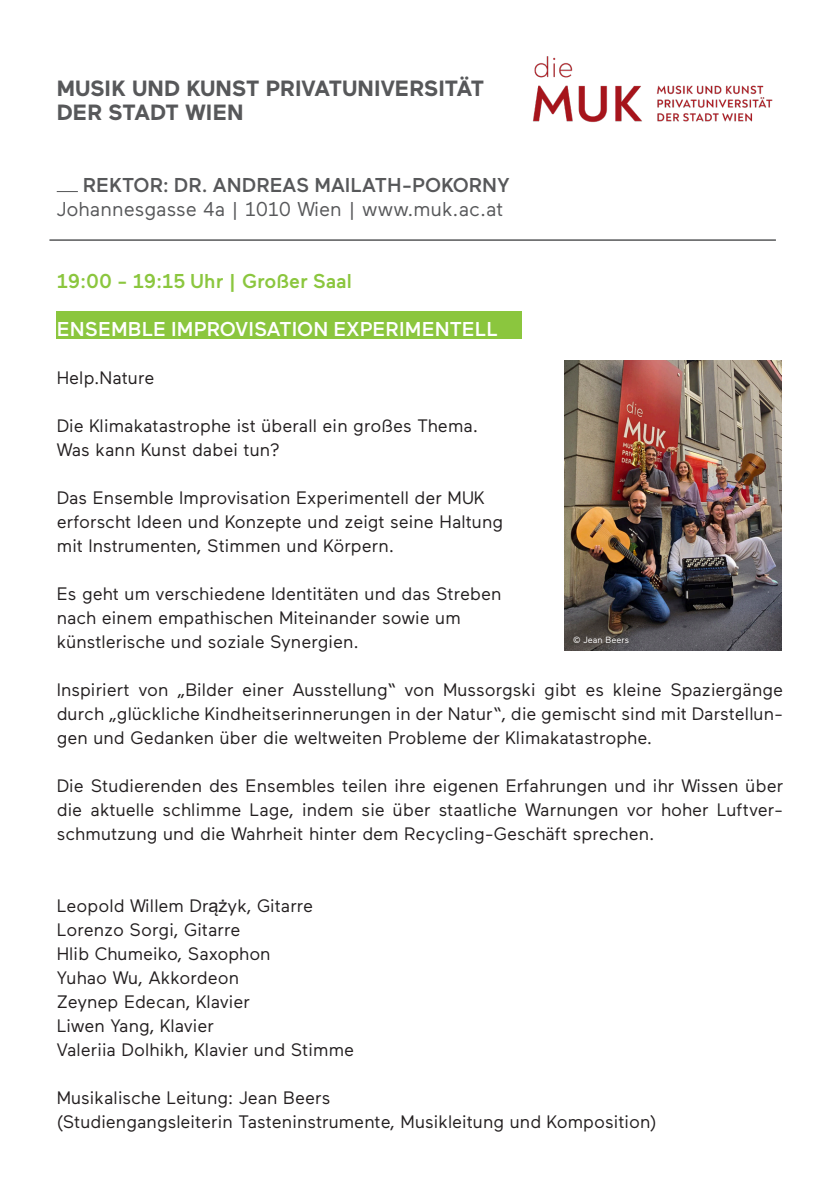
<style>
.page{position:relative;width:840px;height:1191px;background:#fff}
.page>*{position:absolute;margin:0;border:0;box-sizing:border-box;transform-origin:0 0}
.Programm{font:700 22px "Maax";color:#57585a}
.Programm-2{font:20px "Maax";color:#57585a}
.Programm-3{font:500 20px "Maax";color:#fff}
.Programm-4{font:500 20px "Maax";color:#57585a}
.Programm-5{font:500 20px "Maax";color:#8bc63e}
.Programm-6{font:18px/24px "Maax";color:#231f20;text-align:justify}
.Copyright{font:9px "Maax";color:#fff}
.s1{font-family:"Arial"}
</style>
<div class="page">
<div style="left:57px;top:312px;width:465px;height:27px;background:#8bc63e"></div>
<svg style="left:57px;top:191px;width:21px;height:1px"></svg>
<hr style="left:49px;top:239px;width:726px;height:2px;background:#57585a">
<img style="left:533px;top:56px;width:240px;height:67px">
<img style="left:564px;top:360px;width:217px;height:290px">
<p class="Programm" style="left:57px;top:76px;width:428px">MUSIK UND KUNST PRIVATUNIVERSITÄT</p>
<p class="Programm" style="left:57px;top:100px;width:188px">DER STADT WIEN</p>
<p class="Programm-4" style="left:83px;top:174px;width:428px">REKTOR: DR. ANDREAS MAILATH-POKORNY</p>
<p class="Programm-2" style="left:57px;top:198px;width:447px">Johannesgasse 4a | 1010 Wien | www.muk.ac.at</p>
<p class="Programm-5" style="left:57px;top:270px;width:296px">19:00 - 19:15 Uhr | Großer Saal</p>
<p class="Programm-3" style="left:57px;top:318px;width:442px">ENSEMBLE IMPROVISATION EXPERIMENTELL</p>
<p class="Programm-6" style="left:57px;top:366px;width:99px">Help.Nature</p>
<p class="Programm-6" style="left:57px;top:414px;width:423px">Die Klimakatastrophe ist überall ein großes Thema.</p>
<p class="Programm-6" style="left:57px;top:438px;width:225px">Was kann Kunst dabei tun?</p>
<p class="Programm-6" style="left:57px;top:486px;width:429px">Das Ensemble Improvisation Experimentell der MUK</p>
<p class="Programm-6" style="left:57px;top:510px;width:447px">erforscht Ideen und Konzepte und zeigt seine Haltung</p>
<p class="Programm-6" style="left:57px;top:534px;width:339px">mit Instrumenten, Stimmen und Körpern.</p>
<p class="Programm-6" style="left:57px;top:582px;width:446px">Es geht um verschiedene Identitäten und das Streben</p>
<p class="Programm-6" style="left:57px;top:606px;width:405px">nach einem empathischen Miteinander sowie um</p>
<p class="Programm-6" style="left:57px;top:630px;width:303px">künstlerische und soziale Synergien.</p>
<p class="Programm-6" style="left:57px;top:678px;width:727px">Inspiriert von „Bilder einer Ausstellung“ von Mussorgski gibt es kleine Spaziergänge durch „glückliche Kindheitserinnerungen in der Natur“, die gemischt sind mit Darstellun&shy;gen und Gedanken über die weltweiten Probleme der Klimakatastrophe.</p>
<p class="Programm-6" style="left:57px;top:774px;width:727px">Die Studierenden des Ensembles teilen ihre eigenen Erfahrungen und ihr Wissen über die aktuelle schlimme Lage, indem sie über staatliche Warnungen vor hoher Luftver&shy;schmutzung und die Wahrheit hinter dem Recycling-Geschäft sprechen.</p>
<p class="Copyright" style="left:573px;top:635px;width:57px">© Jean Beers</p>
<p class="Programm-6" style="left:57px;top:894px;width:258px">Leopold Willem Dr<span class="s1">ąż</span>yk, Gitarre</p>
<p class="Programm-6" style="left:57px;top:918px;width:185px">Lorenzo Sorgi, Gitarre</p>
<p class="Programm-6" style="left:57px;top:942px;width:215px">Hlib Chumeiko, Saxophon</p>
<p class="Programm-6" style="left:57px;top:966px;width:184px">Yuhao Wu, Akkordeon</p>
<p class="Programm-6" style="left:57px;top:990px;width:195px">Zeynep Edecan, Klavier</p>
<p class="Programm-6" style="left:57px;top:1014px;width:159px">Liwen Yang, Klavier</p>
<p class="Programm-6" style="left:57px;top:1038px;width:299px">Valeriia Dolhikh, Klavier und Stimme</p>
<p class="Programm-6" style="left:57px;top:1086px;width:275px">Musikalische Leitung: Jean Beers</p>
<p class="Programm-6" style="left:57px;top:1110px;width:601px">(Studiengangsleiterin Tasteninstrumente, Musikleitung und Komposition)</p>
</div>
